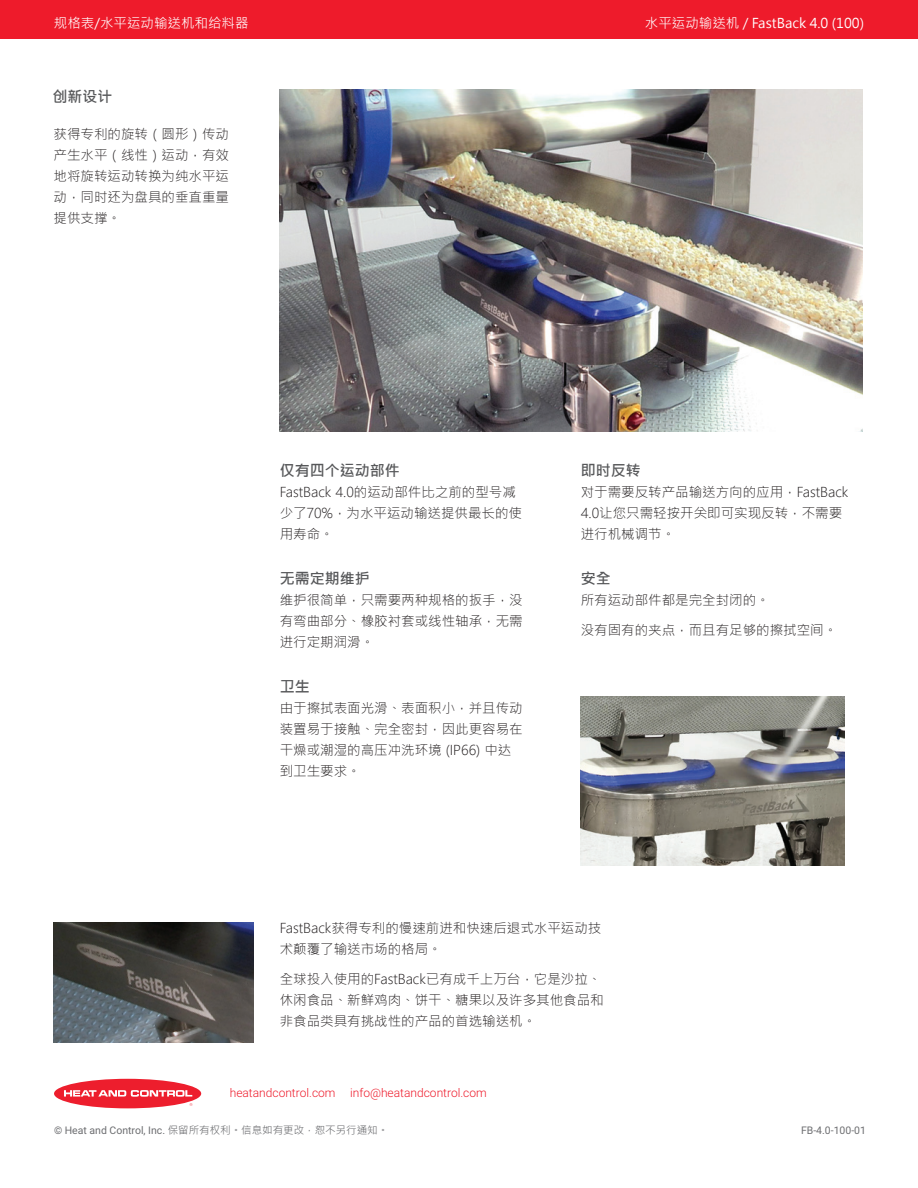
<style>
.page{position:relative;width:918px;height:1188px;background:#fff}
.page>*{position:absolute;margin:0;border:0;box-sizing:border-box;transform-origin:0 0}
.t1{font:700 15px "Microsoft Jheng Hei";color:#57585a}
.t2{font:300 13.5px/21px "Microsoft Jheng Hei";color:#231f20}
.t3{font:13.5px "Microsoft Jheng Hei";color:#fff}
.t4{font:300 12px "Roboto";color:#ee1b2b}
.t5{font:10.5px "Microsoft Jheng Hei";color:#6c6d70}
.t6{font:10.5px "Roboto";color:#6c6d70}
.s1{font-family:"Roboto"}
</style>
<div class="page">
<div style="left:0;top:0;width:918px;height:39px;background:#ee1b2b"></div>
<div style="left:54px;top:1079px;width:147px;height:29px;background:#ed1e2d;border-radius:50%"></div>
<svg style="left:64px;top:1090px;width:128px;height:7px"></svg>
<img style="left:581px;top:697px;width:263px;height:168px">
<img style="left:54px;top:922px;width:199px;height:120px">
<img style="left:280px;top:90px;width:583px;height:342px">
<p class="t3" style="left:54px;top:14px;width:196px">规格表/水平运动输送机和给料器</p>
<p class="t3" style="left:645px;top:14px;width:221px">水平运动输送机 / FastBack 4.0 (100)</p>
<p class="t1" style="left:53px;top:87px;width:62px">创新设计</p>
<p class="t2" style="left:54px;top:123px;width:177px;text-align:justify">获得专利的旋转（圆形）传动产生水平（线性）运动，有效地将旋转运动转换为纯水平运动，同时还为盘具的垂直重量提供支撑。</p>
<p class="t1" style="left:280px;top:461px;width:121px">仅有四个运动部件</p>
<p class="t2" style="left:280px;top:481px;width:244px">FastBack 4.0的运动部件比之前的型号减少了70%，为水平运动输送提供最长的使用寿命。</p>
<p class="t1" style="left:280px;top:569px;width:91px">无需定期维护</p>
<p class="t2" style="left:280px;top:589px;width:244px;text-align:justify">维护很简单，只需要两种规格的扳手，没有弯曲部分、橡胶衬套或线性轴承，无需进行定期润滑。</p>
<p class="t1" style="left:280px;top:677px;width:31px">卫生</p>
<p class="t2" style="left:280px;top:697px;width:244px">由于擦拭表面光滑、表面积小，并且传动装置易于接触、完全密封，因此更容易在干燥或潮湿的高压冲洗环境 (IP66) 中达到卫生要求。</p>
<p class="t1" style="left:581px;top:461px;width:61px">即时反转</p>
<p class="t2" style="left:581px;top:481px;width:269px">对于需要反转产品输送方向的应用，FastBack<br>4.0让您只需轻按开关即可实现反转，不需要进行机械调节。</p>
<p class="t1" style="left:581px;top:569px;width:31px">安全</p>
<p class="t2" style="left:581px;top:589px;width:190px">所有运动部件都是完全封闭的。</p>
<p class="t2" style="left:581px;top:619px;width:258px">没有固有的夹点，而且有足够的擦拭空间。</p>
<p class="t2" style="left:280px;top:918px;width:323px">FastBack获得专利的慢速前进和快速后退式水平运动技术颠覆了输送市场的格局。</p>
<p class="t2" style="left:280px;top:969px;width:325px">全球投入使用的FastBack已有成千上万台，它是沙拉、休闲食品、新鲜鸡肉、饼干、糖果以及许多其他食品和非食品类具有挑战性的产品的首选输送机。</p>
<p class="t4" style="left:230px;top:1084px;width:259px">heatandcontrol.com info@heatandcontrol.com</p>
<p class="t5" style="left:54px;top:1123px;width:336px"><span class="s1">© Heat and Control, Inc.</span> 保留所有权利。信息如有更改，恕不另行通知。</p>
<p class="t6" style="left:801px;top:1123px;width:66px">FB-4.0-100-01</p>
</div>
